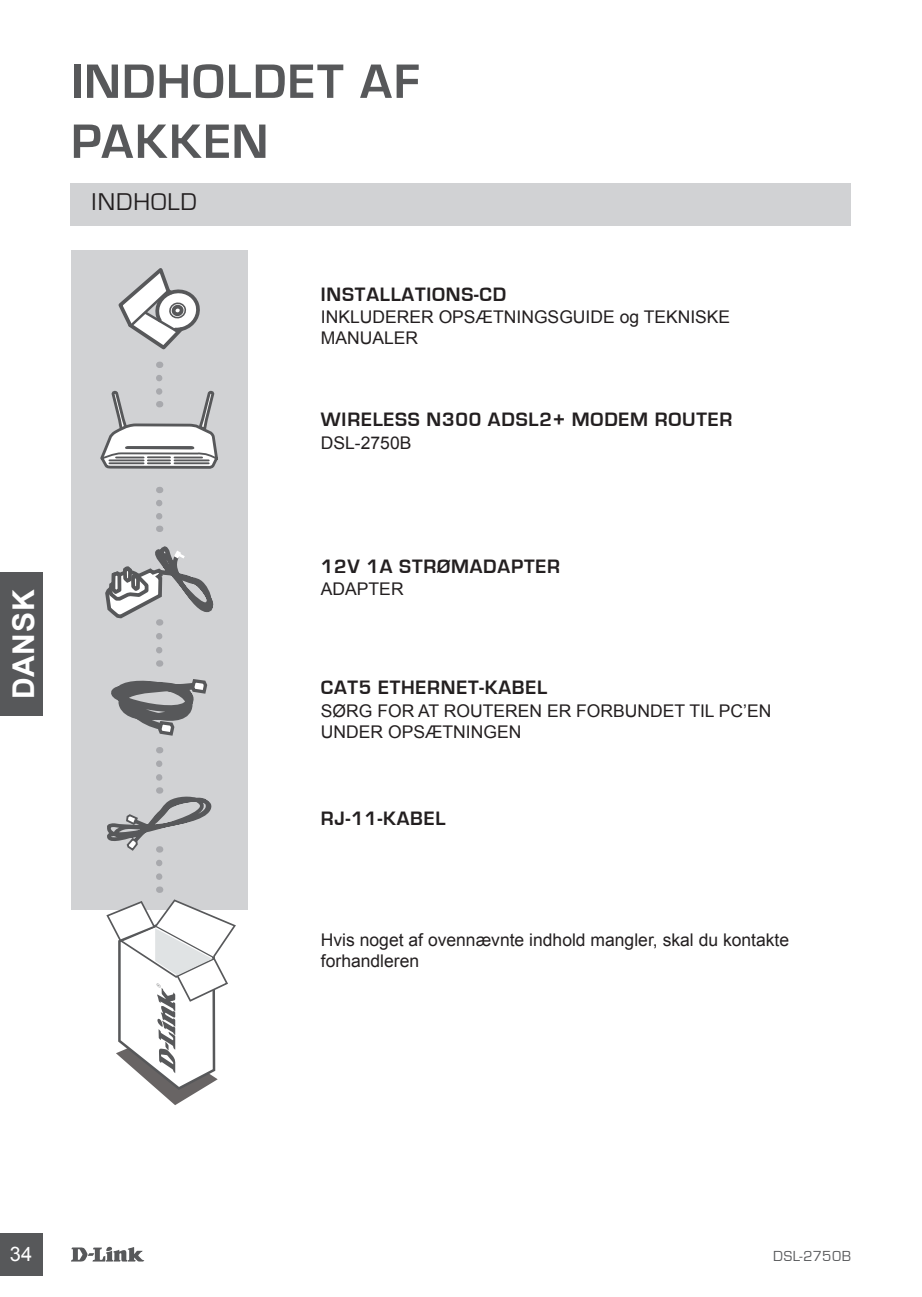
<style>
.page{position:relative;width:922px;height:1297px;background:#fff}
.page>*{position:absolute;margin:0;border:0;box-sizing:border-box;transform-origin:0 0}
.t1{font:700 50px/60px "Eurostile";letter-spacing:.03em;color:#57585a}
.t2{font:700 30px "Arial";letter-spacing:.035em;color:#fff}
.t3{font:25px "Eurostile";letter-spacing:.04em;color:#231f20}
.t4{font:700 20px "Eurostile";letter-spacing:.04em;color:#231f20}
.t5{font:20px "Arial";color:#fff}
.t6{font:17.5px/21px "Arial";color:#231f20}
.t7{font:15px "Eurostile";letter-spacing:.035em;color:#57585a}
</style>
<div class="page">
<svg style="left:71px;top:1247px;width:73px;height:14px"></svg>
<div style="left:0;top:1233px;width:43px;height:43px;background:#57585a"></div>
<div style="left:0;top:572px;width:43px;height:144px;background:#57585a"></div>
<div style="left:71px;top:183px;width:779px;height:43px;background:#d1d2d4"></div>
<div style="left:71px;top:250px;width:176px;height:660px;background:#d1d2d4"></div>
<svg style="left:106px;top:899px;width:130px;height:206px"></svg>
<svg style="left:118px;top:268px;width:82px;height:82px"></svg>
<svg style="left:156px;top:503px;width:6px;height:29px"></svg>
<svg style="left:156px;top:863px;width:6px;height:30px"></svg>
<svg style="left:100px;top:378px;width:118px;height:91px"></svg>
<svg style="left:105px;top:546px;width:109px;height:307px"></svg>
<h1 class="t1" style="left:71px;top:52px;width:350px">INDHOLDET AF<br>PAKKEN</h1>
<h3 class="t3" style="left:92px;top:188px;width:107px">INDHOLD</h3>
<p class="t4" style="left:321px;top:283px;width:187px">INSTALLATIONS-CD</p>
<p class="t6" style="left:321px;top:307px;width:411px">INKLUDERER OPSÆTNINGSGUIDE og TEKNISKE<br>MANUALER</p>
<h2 class="t2" style="left:4px;top:699px;width:112px;rotate:-90deg">DANSK</h2>
<p class="t4" style="left:321px;top:409px;width:413px">WIRELESS N300 ADSL2+ MODEM ROUTER</p>
<p class="t6" style="left:321px;top:432px;width:92px">DSL-2750B</p>
<p class="t4" style="left:321px;top:555px;width:240px">12V 1A STRØMADAPTER</p>
<p class="t6" style="left:321px;top:579px;width:84px">ADAPTER</p>
<p class="t4" style="left:321px;top:677px;width:228px">CAT5 ETHERNET-KABEL</p>
<p class="t6" style="left:321px;top:700px;width:452px">SØRG FOR AT ROUTEREN ER FORBUNDET TIL PC’EN<br>UNDER OPSÆTNINGEN</p>
<p class="t4" style="left:321px;top:808px;width:126px">RJ-11-KABEL</p>
<p class="t6" style="left:321px;top:929px;width:469px">Hvis noget af ovennævnte indhold mangler, skal du kontakte forhandleren</p>
<p class="t5" style="left:10px;top:1241px;width:24px">34</p>
<p class="t7" style="left:773px;top:1248px;width:79px">DSL-2750B</p>
</div>
